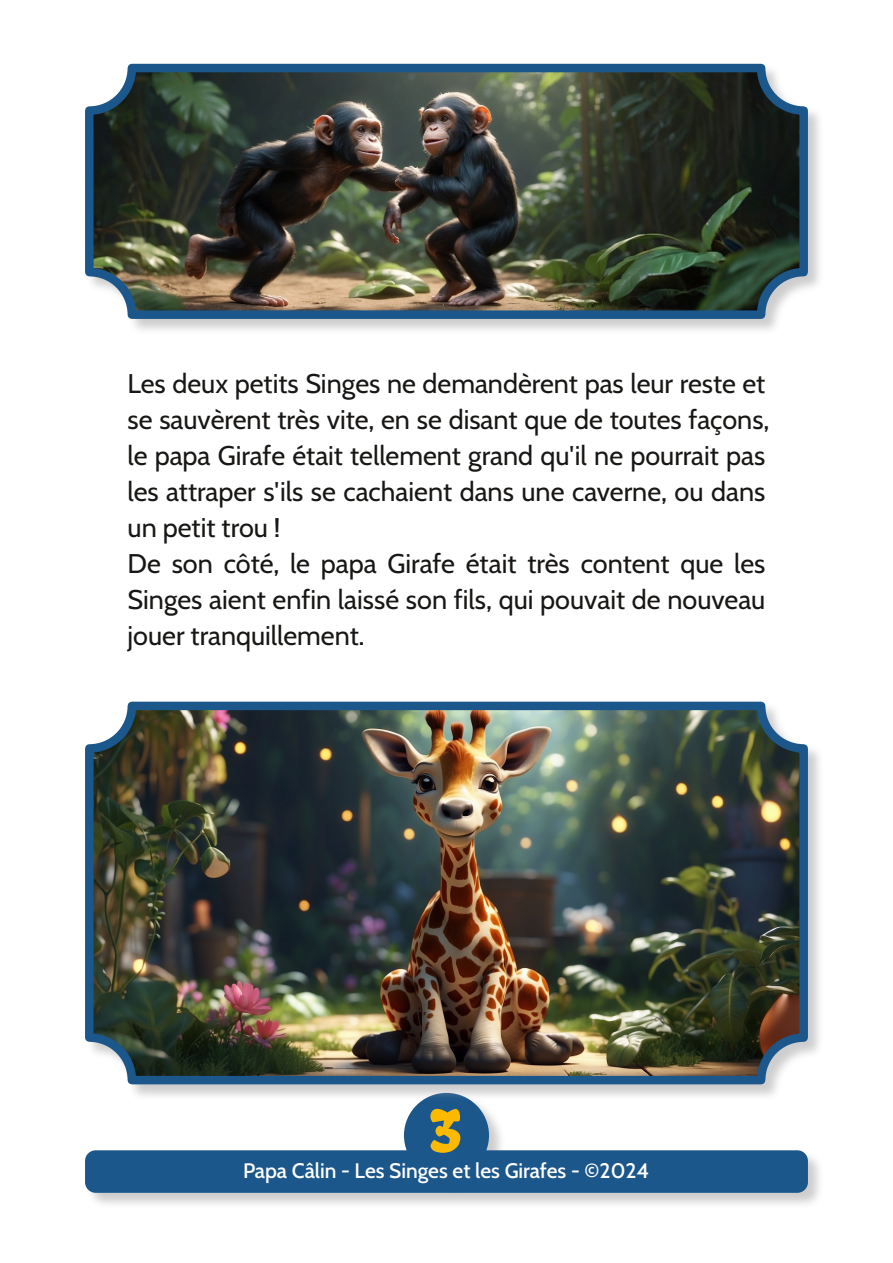
<style>
.page{position:relative;width:893px;height:1263px;background:#fff}
.page>*{position:absolute;margin:0;border:0;box-sizing:border-box;transform-origin:0 0}
.t1{font:60px "Kavoon";color:#fbb900}
.t2{font:27px/36px "Cabin";color:#181715}
.t3{font:500 21px "Cabin";color:#fff}
</style>
<div class="page">
<div style="left:85px;top:64px;width:740px;height:272px;background:#9d9c9c;opacity:.5"></div>
<img style="left:89px;top:68px;width:715px;height:245px;border-radius:43px">
<div style="left:85px;top:64px;width:723px;height:255px;border:9px solid #1c578c;border-radius:43px"></div>
<div style="left:404px;top:1093px;width:102px;height:102px;background:#9d9c9c;opacity:.5"></div>
<div style="left:404px;top:1093px;width:85px;height:85px;background:#1c578c;border-radius:50%"></div>
<div style="left:85px;top:1150px;width:740px;height:60px;background:#9d9c9c;opacity:.5"></div>
<div style="left:85px;top:1150px;width:723px;height:43px;background:#1c578c;border-radius:11px"></div>
<div style="left:85px;top:702px;width:740px;height:399px;background:#9d9c9c;opacity:.5"></div>
<img style="left:89px;top:706px;width:715px;height:374px;border-radius:43px">
<div style="left:85px;top:702px;width:723px;height:382px;border:9px solid #1c578c;border-radius:43px"></div>
<p class="t2" style="left:128px;top:366px;width:643px">Les deux petits Singes ne demandèrent pas leur reste et se sauvèrent très vite, en se disant que de toutes façons, le papa Girafe était tellement grand qu'il ne pourrait pas les attraper s'ils se cachaient dans une caverne, ou dans un petit trou !<br>De son côté, le papa Girafe était très content que les Singes aient enfin laissé son fils, qui pouvait de nouveau jouer tranquillement.</p>
<h1 class="t1" style="left:429px;top:1084px;width:35px">3</h1>
<p class="t3" style="left:243px;top:1158px;width:407px">Papa Câlin - Les Singes et les Girafes - ©2024</p>
</div>
